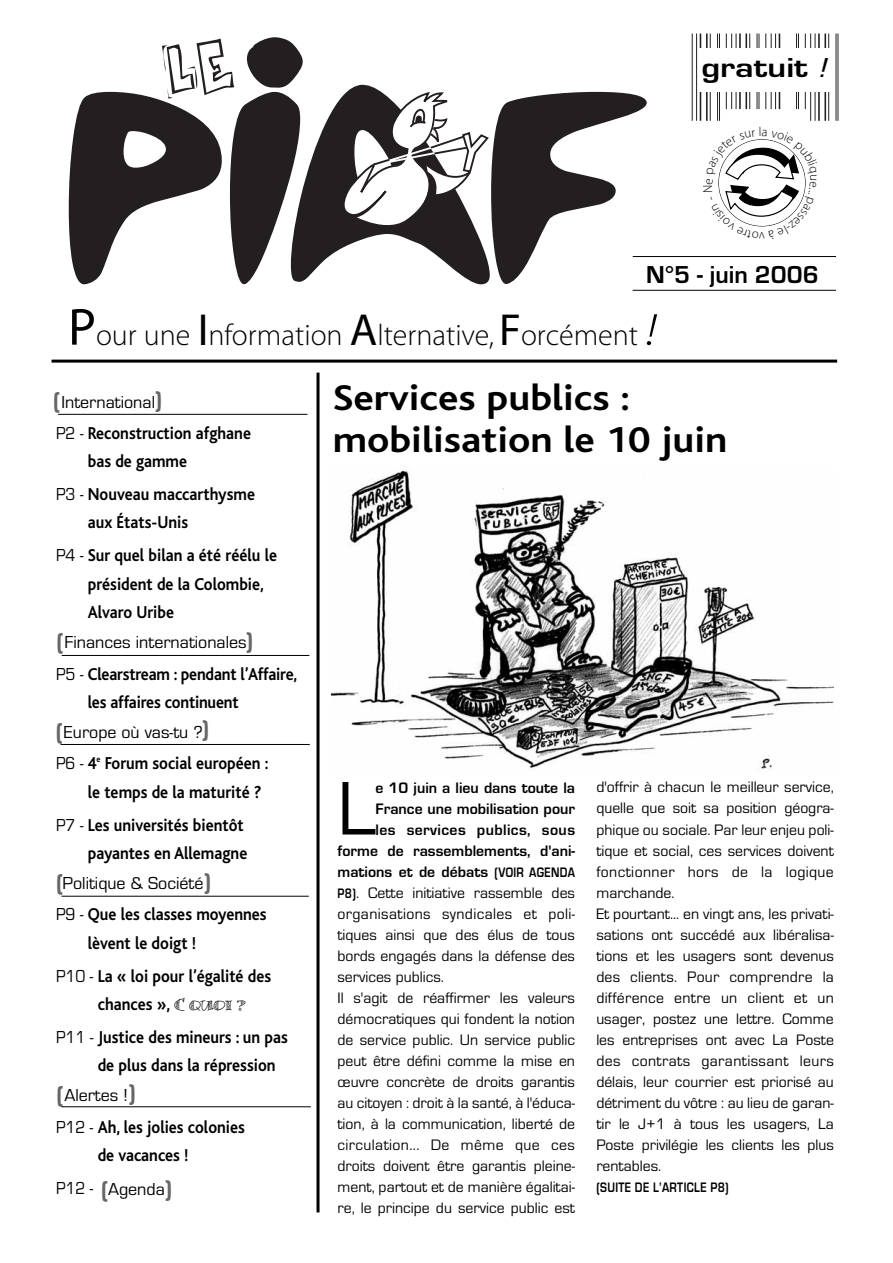
<style>
.page{position:relative;width:893px;height:1263px;background:#fff}
.page>*{position:absolute;margin:0;border:0;box-sizing:border-box;transform-origin:0 0}
.t1{font:78.75px "Eurostile";color:#000}
.t2{font:700 37.5px/42px "Bliss";color:#000;scale:1.1 1}
.t3{font:30px "Myriad MM 215 600";color:#000}
.t4{font:700 28.5px "Eurostile";color:#000;scale:1.25 1}
.t5{font:700 25.35px "Eurostile";color:#000}
.t6{font:700 24px "Eurostile";color:#666}
.t7{font:700 18px/28.5px "Bliss";color:#000;scale:.9 1}
.t8{font:18px "Eurostile";color:#000}
.t9{font:18px "Eurostile";color:#000;scale:.9 1}
.t10{font:15.75px/21px "Eurostile";color:#000}
.t11{font:700 15.75px "Eurostile";color:#000}
.t12{font:15.75px "Eurostile";letter-spacing:.025em;color:#000}
.t13{font:700 15.75px "Eurostile";letter-spacing:.025em;color:#000}
.t14{font:700 14.25px "Eurostile";letter-spacing:.03em;color:#000;scale:.8 1}
.s1{font-weight:400;font-style:italic}
.s2{font-family:"Myriad MM 400 600";font-size:52.5px}
.s3{font-family:"Myriad MM 400 600";font-size:45px}
.s4{font-family:"Myriad MM It 215 600";font-size:45px}
.s5{font-weight:700;font-size:24px;color:#666}
.s6{font-family:"Eurostile";font-weight:400}
.s7{font-family:"Bermuda LP Squiggle";font-weight:400;font-size:15px}
.s8{font-size:14.25px}
.s9{font-weight:700;font-size:14.25px}
</style>
<div class="page">
<hr style="left:52px;top:360px;width:785px;height:3px;background:#000">
<svg style="left:69px;top:37px;width:578px;height:247px"></svg>
<hr style="left:692px;top:34px;width:1px;height:87px;background:#231f20">
<hr style="left:696px;top:34px;width:1px;height:87px;background:#231f20">
<hr style="left:700px;top:34px;width:1px;height:87px;background:#231f20">
<hr style="left:706px;top:34px;width:2px;height:87px;background:#231f20">
<hr style="left:710px;top:34px;width:1px;height:87px;background:#231f20">
<hr style="left:717px;top:34px;width:1px;height:87px;background:#231f20">
<hr style="left:719px;top:34px;width:1px;height:87px;background:#231f20">
<hr style="left:726px;top:34px;width:1px;height:75px;background:#231f20">
<hr style="left:731px;top:34px;width:1px;height:75px;background:#231f20">
<hr style="left:736px;top:34px;width:1px;height:75px;background:#231f20">
<hr style="left:739px;top:34px;width:2px;height:75px;background:#231f20">
<hr style="left:745px;top:34px;width:2px;height:75px;background:#231f20">
<hr style="left:749px;top:34px;width:1px;height:75px;background:#231f20">
<hr style="left:757px;top:34px;width:1px;height:75px;background:#231f20">
<hr style="left:759px;top:34px;width:1px;height:75px;background:#231f20">
<hr style="left:765px;top:34px;width:1px;height:75px;background:#231f20">
<hr style="left:771px;top:34px;width:1px;height:75px;background:#231f20">
<hr style="left:775px;top:34px;width:1px;height:75px;background:#231f20">
<hr style="left:779px;top:34px;width:1px;height:75px;background:#231f20">
<hr style="left:796px;top:34px;width:1px;height:75px;background:#231f20">
<hr style="left:798px;top:34px;width:1px;height:75px;background:#231f20">
<hr style="left:805px;top:34px;width:1px;height:75px;background:#231f20">
<hr style="left:810px;top:34px;width:1px;height:87px;background:#231f20">
<hr style="left:815px;top:34px;width:1px;height:87px;background:#231f20">
<hr style="left:818px;top:34px;width:2px;height:87px;background:#231f20">
<hr style="left:824px;top:34px;width:2px;height:87px;background:#231f20">
<hr style="left:828px;top:34px;width:1px;height:87px;background:#231f20">
<hr style="left:836px;top:34px;width:1px;height:87px;background:#231f20">
<hr style="left:838px;top:34px;width:1px;height:87px;background:#231f20">
<div style="left:699px;top:49px;width:131px;height:43px;background:#fff"></div>
<hr style="left:633px;top:290px;width:203px;height:1px;background:#000">
<hr style="left:633px;top:256px;width:203px;height:1px;background:#000">
<svg style="left:316px;top:373px;width:4px;height:839px;background:#3f3f3f"></svg>
<hr style="left:61px;top:896px;width:248px;height:1px;background:#000">
<hr style="left:58px;top:414px;width:249px;height:1px;background:#000">
<hr style="left:61px;top:744px;width:249px;height:1px;background:#000">
<hr style="left:62px;top:1106px;width:249px;height:1px;background:#000">
<hr style="left:62px;top:655px;width:247px;height:1px;background:#000">
<img style="left:332px;top:470px;width:501px;height:301px">
<svg style="left:718px;top:139px;width:88px;height:88px"></svg>
<h3 class="t4" style="left:701px;top:58px;width:106px">gratuit <span class="s1">!</span></h3>
<h3 class="t5" style="left:646px;top:266px;width:174px">N°5 - juin 2006</h3>
<h3 class="t3" style="left:68px;top:323px;width:590px"><span class="s2">P</span>our une <span class="s3">I</span>nformation <span class="s3">A</span>lternative, <span class="s3">F</span>orcément <span class="s4">!</span></h3>
<p class="t8" style="left:53px;top:396px;width:103px"><span class="s5">(</span>International</p>
<h3 class="t6" style="left:162px;top:412px;width:9px;rotate:-180deg">(</h3>
<p class="t7" style="left:88px;top:420px;width:183px;text-indent:-32px"><span class="s6">P2 -</span> Reconstruction afghane bas de gamme</p>
<p class="t7" style="left:88px;top:482px;width:187px;text-indent:-32px"><span class="s6">P3 -</span> Nouveau maccarthysme aux États-Unis</p>
<p class="t7" style="left:88px;top:543px;width:212px;text-indent:-32px"><span class="s6">P4 -</span> Sur quel bilan a été réélu le président de la Colombie,<br>Alvaro Uribe</p>
<p class="t8" style="left:57px;top:636px;width:192px"><span class="s5">(</span>Finances internationales</p>
<h3 class="t6" style="left:253px;top:653px;width:9px;rotate:-180deg">(</h3>
<p class="t7" style="left:88px;top:661px;width:234px;text-indent:-32px"><span class="s6">P5 -</span> Clearstream : pendant l’Affaire, les affaires continuent</p>
<p class="t8" style="left:56px;top:726px;width:148px"><span class="s5">(</span>Europe où vas-tu ?</p>
<h3 class="t6" style="left:209px;top:741px;width:9px;rotate:-180deg">(</h3>
<p class="t7" style="left:88px;top:751px;width:202px;text-indent:-32px"><span class="s6">P6 -</span> 4<sup>e</sup> Forum social européen : le temps de la maturité ?</p>
<p class="t7" style="left:56px;top:812px;width:214px;text-align:right"><span class="s6">P7 -</span> Les universités bientôt payantes en Allemagne</p>
<p class="t8" style="left:56px;top:877px;width:149px"><span class="s5">(</span>Politique &amp; Société</p>
<h3 class="t6" style="left:211px;top:894px;width:9px;rotate:-180deg">(</h3>
<p class="t7" style="left:88px;top:902px;width:200px;text-indent:-32px"><span class="s6">P9 -</span> Que les classes moyennes lèvent le doigt !</p>
<p class="t7" style="left:98px;top:963px;width:194px;text-indent:-42px"><span class="s6">P10 -</span> La « loi pour l’égalité des chances », <span class="s7">C quoi ?</span></p>
<p class="t7" style="left:98px;top:1024px;width:213px;text-indent:-42px"><span class="s6">P11 -</span> Justice des mineurs : un pas de plus dans la répression</p>
<p class="t8" style="left:56px;top:1089px;width:73px"><span class="s5">(</span>Alertes !</p>
<h3 class="t6" style="left:136px;top:1105px;width:9px;rotate:-180deg">(</h3>
<p class="t7" style="left:98px;top:1114px;width:165px;text-indent:-42px"><span class="s6">P12 -</span> Ah, les jolies colonies de vacances !</p>
<p class="t9" style="left:56px;top:1182px;width:43px">P12 -</p>
<p class="t8" style="left:108px;top:1182px;width:58px">Agenda</p>
<h3 class="t6" style="left:172px;top:1201px;width:9px;rotate:-180deg">(</h3>
<h3 class="t6" style="left:101px;top:1181px;width:9px">(</h3>
<h2 class="t2" style="left:333px;top:380px;width:360px">Services publics : mobilisation le 10 juin</h2>
<h1 class="t1" style="left:337px;top:782px;width:40px">L</h1>
<p class="t11" style="left:376px;top:782px;width:201px">e 10 juin a lieu dans toute la</p>
<p class="t11" style="left:376px;top:803px;width:201px">France une mobilisation pour</p>
<p class="t13" style="left:376px;top:824px;width:201px">les services publics, sous</p>
<p class="t11" style="left:337px;top:845px;width:239px">forme de rassemblements, d'ani-</p>
<p class="t11" style="left:337px;top:866px;width:239px">mations et de débats <span class="s8">(VOIR AGENDA</span></p>
<p class="t10" style="left:337px;top:883px;width:239px"><span class="s9">P8)</span>. Cette initiative rassemble des</p>
<p class="t12" style="left:337px;top:908px;width:239px">organisations syndicales et poli-</p>
<p class="t10" style="left:337px;top:925px;width:239px">tiques ainsi que des élus de tous</p>
<p class="t10" style="left:337px;top:946px;width:239px">bords engagés dans la défense des</p>
<p class="t10" style="left:337px;top:967px;width:108px">services publics.</p>
<p class="t10" style="left:337px;top:988px;width:239px">Il s'agit de réaffirmer les valeurs</p>
<p class="t10" style="left:337px;top:1009px;width:239px">démocratiques qui fondent la notion</p>
<p class="t10" style="left:337px;top:1030px;width:239px">de service public. Un service public</p>
<p class="t10" style="left:337px;top:1051px;width:239px">peut être défini comme la mise en</p>
<p class="t10" style="left:337px;top:1072px;width:239px">œuvre concrète de droits garantis</p>
<p class="t10" style="left:337px;top:1093px;width:239px">au citoyen : droit à la santé, à l'éduca-</p>
<p class="t10" style="left:337px;top:1114px;width:239px">tion, à la communication, liberté de</p>
<p class="t12" style="left:337px;top:1139px;width:239px">circulation... De même que ces</p>
<p class="t10" style="left:337px;top:1156px;width:239px">droits doivent être garantis pleine-</p>
<p class="t10" style="left:337px;top:1177px;width:239px">ment, partout et de manière égalitai-</p>
<p class="t10" style="left:337px;top:1198px;width:239px">re, le principe du service public est</p>
<p class="t10" style="left:596px;top:778px;width:239px">d'offrir à chacun le meilleur service, quelle que soit sa position géogra&shy;phique ou sociale. Par leur enjeu poli&shy;tique et social, ces services doivent fonctionner hors de la logique marchande.<br>Et pourtant... en vingt ans, les privati&shy;sations ont succédé aux libéralisa&shy;tions et les usagers sont devenus des clients. Pour comprendre la différence entre un client et un usager, postez une lettre. Comme les entreprises ont avec La Poste des contrats garantissant leurs délais, leur courrier est priorisé au détriment du vôtre : au lieu de garan&shy;tir le J+1 à tous les usagers, La<br>Poste privilégie les clients les plus rentables.</p>
<p class="t14" style="left:596px;top:1182px;width:167px">(SUITE DE L’ARTICLE P8)</p>
</div>
